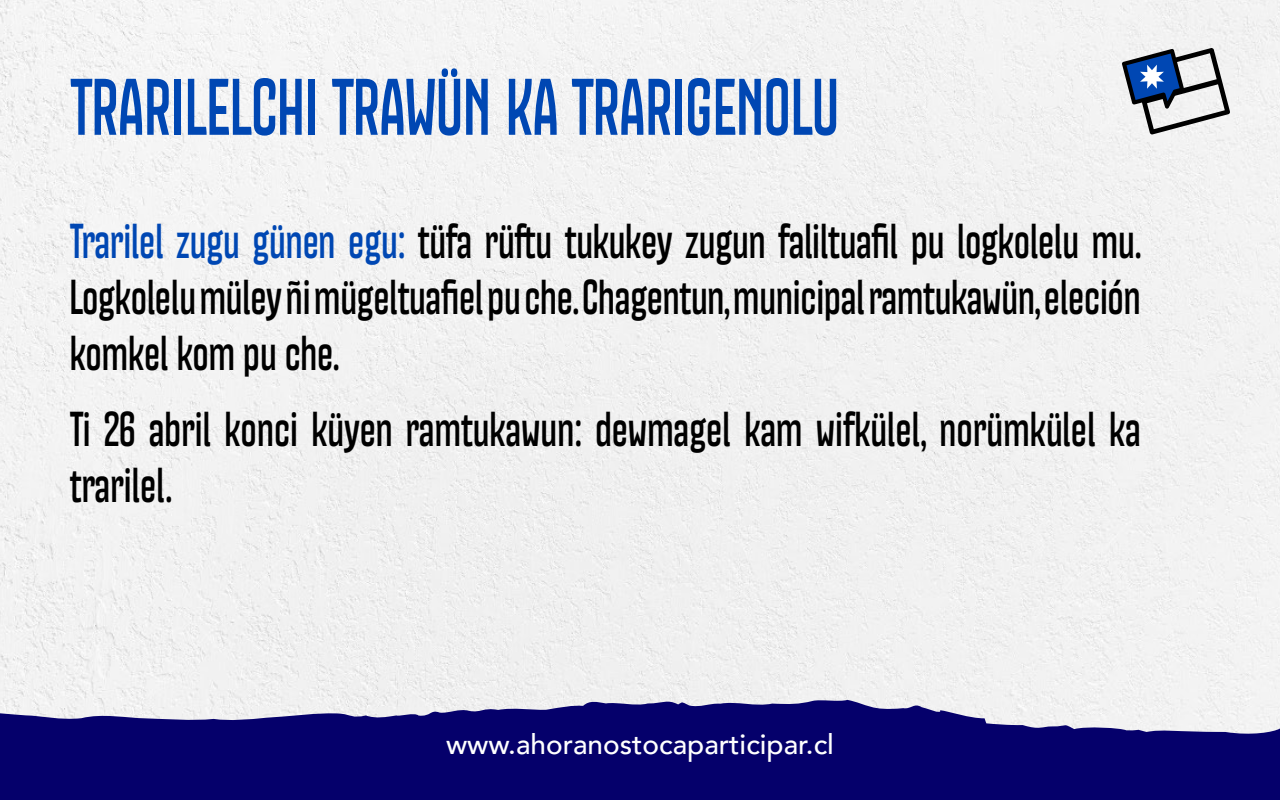
<style>
.page{position:relative;width:1280px;height:800px;background:#fff}
.page>*{position:absolute;margin:0;border:0;box-sizing:border-box;transform-origin:0 0}
.t1{font:500 80px "Mazurquica";letter-spacing:-.01em;color:#0047b3}
.t2{font:500 49px/56px "Mazurquica";letter-spacing:-.015em;color:#000;text-align:justify}
.t3{font:500 28px "Avenir";color:#fff}
.s1{color:#0047b3}
</style>
<div class="page">
<div style="left:0;top:0;width:1280px;height:699px;background:#f2f2f2"></div>
<svg style="left:0;top:699px;width:1280px;height:101px;background:#2a2680"></svg>
<svg style="left:1122px;top:48px;width:108px;height:86px"></svg>
<h1 class="t1" style="left:70px;top:55px;width:772px">TRARILELCHI TRAWÜN KA TRARIGENOLU</h1>
<p class="t2" style="left:70px;top:210px;width:1074px"><span class="s1">Trarilel zugu günen egu:</span> tüfa rüftu tukukey zugun faliltuafil pu logkolelu mu.<br>Logkolelu müley ñi mügeltuafiel pu che. Chagentun, municipal ramtukawün, eleción komkel kom pu che.</p>
<p class="t2" style="left:70px;top:398px;width:1073px">Ti 26 abril konci küyen ramtukawun: dewmagel kam wifkülel, norümkülel ka trarilel.</p>
<p class="t3" style="left:446px;top:720px;width:389px">www.ahoranostocaparticipar.cl</p>
</div>
